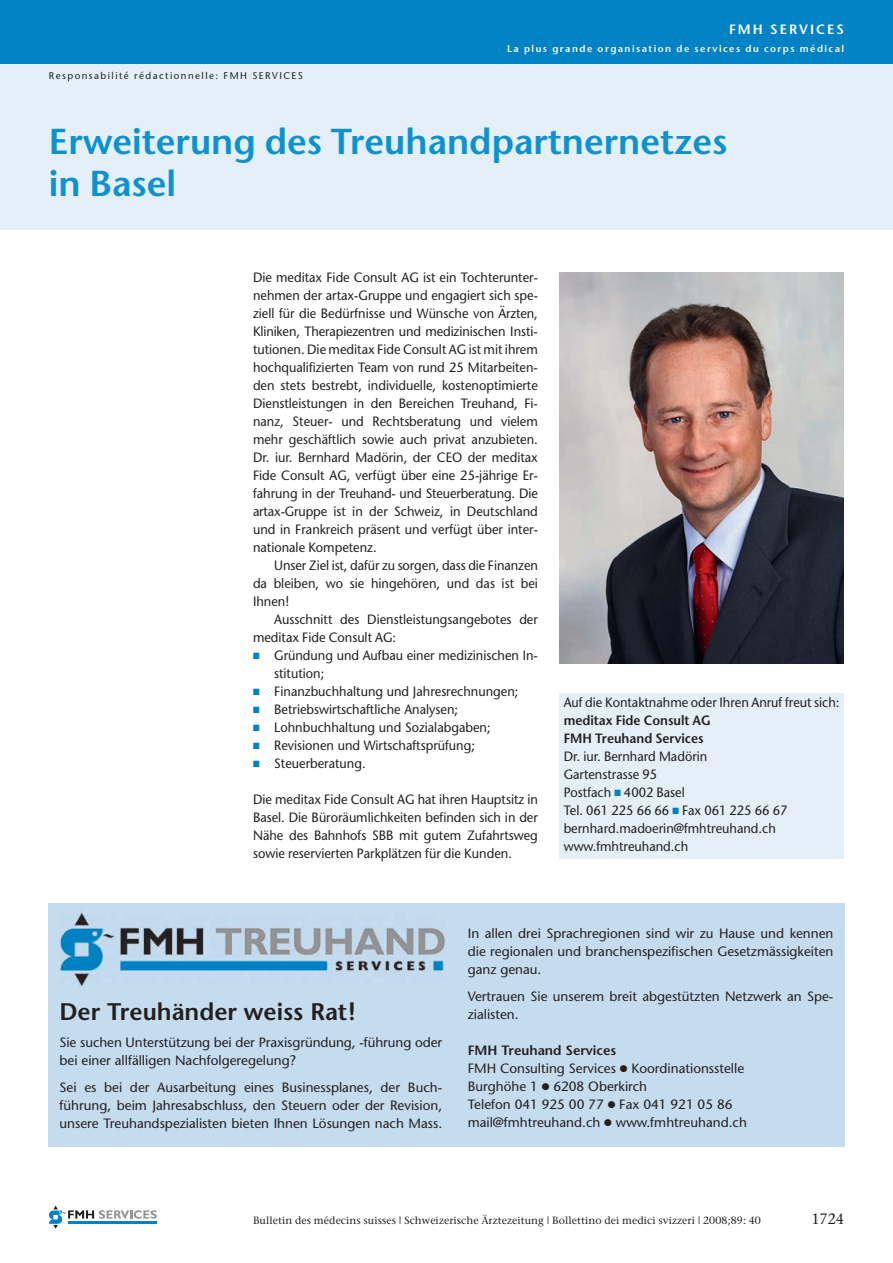
<style>
.page{position:relative;width:893px;height:1263px;background:#fff}
.page>*{position:absolute;margin:0;border:0;box-sizing:border-box;transform-origin:0 0}
.t1{font:600 36px/42px "Stone Sans";color:#0e92ce}
.t2{font:600 24px "Stone Sans";color:#231f20}
.t3{font:15px "Stone Serif";color:#231f20;scale:.95 1}
.t4{font:13.5px/18px "Stone Sans";color:#231f20;text-align:justify;scale:.95 1}
.t5{font:13.5px/18px "Stone Sans";color:#231f20}
.t6{font:600 13.5px/18px "Stone Sans";color:#231f20;scale:.95 1}
.t7{font:600 13.5px "Stone Sans";letter-spacing:.15em;color:#fff}
.t8{font:10.5px "Stone Serif";letter-spacing:.01em;color:#231f20}
.t9{font:600 9.75px "Stone Sans";letter-spacing:.15em;color:#fff}
.t10{font:9.75px "Stone Sans";letter-spacing:.15em;color:#231f20}
.s1{color:#0082c5}
.s2{font-weight:600}
</style>
<div class="page">
<div style="left:0;top:60px;width:893px;height:170px;background:#e4eff8"></div>
<div style="left:0;top:0;width:893px;height:64px;background:#0082c5"></div>
<svg style="left:49px;top:1205px;width:108px;height:24px"></svg>
<div style="left:559px;top:693px;width:285px;height:165px;background:#e4eff8"></div>
<img style="left:559px;top:272px;width:285px;height:391px">
<div style="left:49px;top:904px;width:795px;height:242px;background:#c5dcef"></div>
<p class="t10" style="left:49px;top:72px;width:256px">Responsabilité rédactionnelle: FMH SERVICES</p>
<p class="t7" style="left:729px;top:24px;width:117px">FMH SERVICES</p>
<p class="t9" style="left:507px;top:45px;width:338px">La plus grande organisation de services du corps médical</p>
<h1 class="t1" style="left:49px;top:124px;width:680px">Erweiterung des Treuhandpartnernetzes in Basel</h1>
<p class="t4" style="left:253px;top:270px;width:301px">Die meditax Fide Consult AG ist ein Tochterunter&shy;nehmen der artax-Gruppe und engagiert sich spe&shy;ziell für die Bedürfnisse und Wünsche von Ärzten, Kliniken, Therapiezentren und medizinischen Insti&shy;tutionen. Die meditax Fide Consult AG ist mit ihrem hochqualifizierten Team von rund 25 Mitarbeiten&shy;den stets bestrebt, individuelle, kostenoptimierte Dienstleistungen in den Bereichen Treuhand, Fi&shy;nanz, Steuer- und Rechtsberatung und vielem mehr geschäftlich sowie auch privat anzubieten.<br>Dr. iur. Bernhard Madörin, der CEO der meditax Fide Consult AG, verfügt über eine 25-jährige Er&shy;fahrung in der Treuhand- und Steuerberatung. Die artax-Gruppe ist in der Schweiz, in Deutschland und in Frankreich präsent und verfügt über inter - nationale Kompetenz.</p>
<p class="t4" style="left:253px;top:558px;width:301px;text-indent:21px">Unser Ziel ist, dafür zu sorgen, dass die Finanzen da bleiben, wo sie hingehören, und das ist bei Ihnen!</p>
<p class="t4" style="left:253px;top:612px;width:301px;text-indent:21px">Ausschnitt des Dienstleistungsangebotes der meditax Fide Consult AG:</p>
<p class="t4" style="left:274px;top:648px;width:279px;text-indent:-21px"><span class="s1">■</span> Gründung und Aufbau einer medizinischen In&shy;stitution;</p>
<p class="t4" style="left:253px;top:684px;width:281px"><span class="s1">■</span> Finanzbuchhaltung und Jahresrechnungen;</p>
<p class="t4" style="left:253px;top:702px;width:217px"><span class="s1">■</span> Betriebswirtschaftliche Analysen;</p>
<p class="t4" style="left:253px;top:720px;width:252px"><span class="s1">■</span> Lohnbuchhaltung und Sozialabgaben;</p>
<p class="t4" style="left:253px;top:738px;width:235px"><span class="s1">■</span> Revisionen und Wirtschaftsprüfung;</p>
<p class="t4" style="left:253px;top:756px;width:120px"><span class="s1">■</span> Steuerberatung.</p>
<p class="t4" style="left:253px;top:792px;width:301px">Die meditax Fide Consult AG hat ihren Hauptsitz in Basel. Die Büroräumlichkeiten befinden sich in der Nähe des Bahnhofs SBB mit gutem Zufahrtsweg sowie reservierten Parkplätzen für die Kunden.</p>
<p class="t4" style="left:564px;top:695px;width:292px">Auf die Kontaktnahme oder Ihren Anruf freut sich:</p>
<p class="t6" style="left:564px;top:713px;width:157px">meditax Fide Consult AG<br>FMH Treuhand Services</p>
<p class="t4" style="left:564px;top:749px;width:237px;text-align:left">Dr. iur. Bernhard Madörin<br>Gartenstrasse 95<br>Postfach <span class="s1">■</span> 4002 Basel<br>Tel. 061 225 66 66 <span class="s1">■</span> Fax 061 225 66 67 bernhard.madoerin@fmhtreuhand.ch www.fmhtreuhand.ch</p>
<h2 class="t2" style="left:60px;top:1002px;width:298px">Der Treuhänder weiss Rat!</h2>
<p class="t5" style="left:60px;top:1035px;width:384px">Sie suchen Unterstützung bei der Praxisgründung, -führung oder bei einer allfälligen Nachfolgeregelung?</p>
<p class="t5" style="left:60px;top:1080px;width:384px;text-align:justify">Sei es bei der Ausarbeitung eines Businessplanes, der Buch&shy;führung, beim Jahres abschluss, den Steuern oder der Revision, unsere Treuhandspezialisten bieten Ihnen Lösungen nach Mass.</p>
<p class="t5" style="left:468px;top:926px;width:367px;text-align:justify">In allen drei Sprachregionen sind wir zu Hause und kennen die regionalen und branchenspezifischen Gesetzmässigkeiten ganz genau.</p>
<p class="t5" style="left:468px;top:989px;width:367px">Vertrauen Sie unserem breit abgestützten Netzwerk an Spe&shy;zialisten.</p>
<p class="t5" style="left:468px;top:1043px;width:281px"><span class="s2">FMH Treuhand Services<br></span>FMH Consulting Services ● Koordinationsstelle Burghöhe 1 ● 6208 Oberkirch<br>Telefon 041 925 00 77 ● Fax 041 921 05 86 mail@fmhtreuhand.ch ● www.fmhtreuhand.ch</p>
<p class="t8" style="left:253px;top:1216px;width:509px">Bulletin des médecins suisses | Schweizerische Ärztezeitung | Bollettino dei medici svizzeri | 2008;89: 40</p>
<p class="t3" style="left:811px;top:1213px;width:36px">1724</p>
</div>
